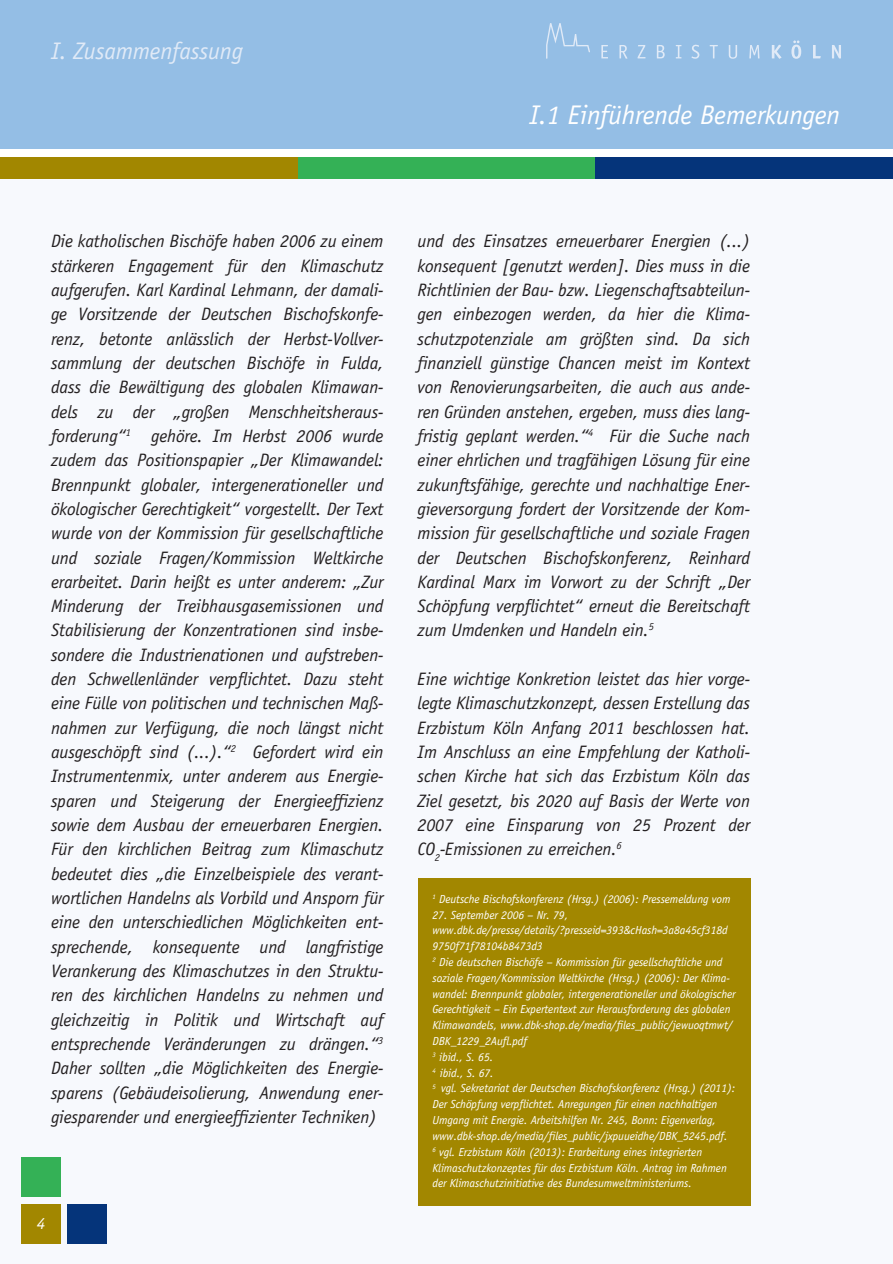
<style>
.page{position:relative;width:893px;height:1264px;background:#fff}
.page>*{position:absolute;margin:0;border:0;box-sizing:border-box;transform-origin:0 0}
.t1{font:italic 27px "Officina Sans LT";letter-spacing:-.01em;color:#fff}
.t2{font:italic 24px "Officina Sans LT";letter-spacing:-.01em;color:#e0eaf7}
.t3{font:italic 18px/24.3px "Officina Sans LT";letter-spacing:-.01em;color:#231f20;text-align:justify}
.t4{font:italic 16.5px "Officina Sans LT";color:#fff}
.t5{font:italic 11.7px/15.8px "Officina Sans LT";letter-spacing:-.01em;color:#fff}
</style>
<div class="page">
<div style="left:0;top:167px;width:893px;height:1096px;background:#f7f9fd"></div>
<div style="left:0;top:0;width:893px;height:149px;background:#94bee5"></div>
<div style="left:0;top:158px;width:298px;height:21px;background:#a28700"></div>
<div style="left:298px;top:158px;width:297px;height:21px;background:#34b156"></div>
<div style="left:595px;top:158px;width:298px;height:21px;background:#05347a"></div>
<div style="left:418px;top:877px;width:333px;height:328px;background:#a28700"></div>
<svg style="left:601px;top:45px;width:7px;height:13px"></svg>
<svg style="left:619px;top:45px;width:8px;height:14px"></svg>
<svg style="left:638px;top:45px;width:7px;height:13px"></svg>
<svg style="left:657px;top:45px;width:8px;height:13px"></svg>
<svg style="left:676px;top:45px;width:5px;height:13px"></svg>
<svg style="left:691px;top:45px;width:8px;height:14px"></svg>
<svg style="left:710px;top:45px;width:8px;height:13px"></svg>
<svg style="left:729px;top:45px;width:8px;height:14px"></svg>
<svg style="left:749px;top:45px;width:10px;height:13px"></svg>
<svg style="left:772px;top:45px;width:9px;height:14px"></svg>
<svg style="left:791px;top:40px;width:10px;height:19px"></svg>
<svg style="left:813px;top:45px;width:8px;height:13px"></svg>
<svg style="left:832px;top:45px;width:9px;height:13px"></svg>
<svg style="left:546px;top:23px;width:44px;height:36px"></svg>
<div style="left:21px;top:1203px;width:39px;height:39px;background:#a28700"></div>
<div style="left:68px;top:1203px;width:39px;height:39px;background:#05347a"></div>
<div style="left:21px;top:1157px;width:39px;height:39px;background:#34b156"></div>
<p class="t2" style="left:51px;top:42px;width:193px">I. Zusammenfassung</p>
<p class="t1" style="left:529px;top:104px;width:312px">I.1 Einführende Bemerkungen</p>
<p class="t3" style="left:51px;top:230px;width:334px">Die katholischen Bischöfe haben 2006 zu einem stärkeren Engagement für den Klimaschutz aufgerufen. Karl Kardinal Lehmann, der damali&shy;ge Vorsitzende der Deutschen Bischofskonfe&shy;renz, betonte anlässlich der Herbst-Vollver&shy;sammlung der deutschen Bischöfe in Fulda, dass die Bewältigung des globalen Klimawan&shy;dels zu der „großen Menschheitsheraus&shy;forderung“<sup>1</sup> gehöre. Im Herbst 2006 wurde zudem das Positionspapier „Der Klimawandel:<br>Brennpunkt globaler, intergenerationeller und ökologischer Gerechtigkeit“ vorgestellt. Der Text wurde von der Kommission für gesellschaftliche und soziale Fragen/Kommission Weltkirche erarbeitet. Darin heißt es unter anderem: „Zur Minderung der Treibhausgasemissionen und Stabilisierung der Konzentrationen sind insbe&shy;sondere die Industrienationen und aufstreben&shy;den Schwellenländer verpflichtet. Dazu steht eine Fülle von politischen und technischen Maß&shy;nahmen zur Verfügung, die noch längst nicht ausgeschöpft sind (...).“<sup>2</sup> Gefordert wird ein Instrumentenmix, unter anderem aus Energie&shy;sparen und Steigerung der Energieeffizienz sowie dem Ausbau der erneuerbaren Energien.<br>Für den kirchlichen Beitrag zum Klimaschutz bedeutet dies „die Einzelbeispiele des verant&shy;wortlichen Handelns als Vorbild und Ansporn für eine den unterschiedlichen Möglichkeiten ent&shy;sprechende, konsequente und langfristige Verankerung des Klimaschutzes in den Struktu&shy;ren des kirchlichen Handelns zu nehmen und gleichzeitig in Politik und Wirtschaft auf entsprechende Veränderungen zu drängen.“<sup>3<br></sup>Daher sollten „die Möglichkeiten des Energie&shy;sparens (Gebäudeisolierung, Anwendung ener&shy;giesparender und energieeffizienter Techniken)</p>
<p class="t3" style="left:418px;top:230px;width:334px">und des Einsatzes erneuerbarer Energien (...) konsequent [genutzt werden]. Dies muss in die Richtlinien der Bau- bzw. Liegenschaftsabteilun&shy;gen einbezogen werden, da hier die Klima&shy;schutzpotenziale am größten sind. Da sich finanziell günstige Chancen meist im Kontext von Renovierungsarbeiten, die auch aus ande&shy;ren Gründen anstehen, ergeben, muss dies lang&shy;fristig geplant werden.“<sup>4</sup> Für die Suche nach einer ehrlichen und tragfähigen Lösung für eine zukunftsfähige, gerechte und nachhaltige Ener&shy;gieversorgung fordert der Vorsitzende der Kom&shy;mission für gesellschaftliche und soziale Fragen der Deutschen Bischofskonferenz, Reinhard Kardinal Marx im Vorwort zu der Schrift „Der Schöpfung verpflichtet“ erneut die Bereitschaft zum Umdenken und Handeln ein.<sup>5</sup></p>
<p class="t3" style="left:418px;top:668px;width:334px">Eine wichtige Konkretion leistet das hier vorge&shy;legte Klimaschutzkonzept, dessen Erstellung das Erzbistum Köln Anfang 2011 beschlossen hat.<br>Im Anschluss an eine Empfehlung der Katholi&shy;schen Kirche hat sich das Erzbistum Köln das Ziel gesetzt, bis 2020 auf Basis der Werte von 2007 eine Einsparung von 25 Prozent der CO<sub>2</sub>-Emissionen zu erreichen.<sup>6</sup></p>
<p class="t5" style="left:433px;top:891px;width:299px"><sup>1</sup> Deutsche Bischofskonferenz (Hrsg.) (2006): Pressemeldung vom</p>
<p class="t5" style="left:433px;top:907px;width:305px">27. September 2006 – Nr. 79, www.dbk.de/presse/details/?presseid=393&amp;cHash=3a8a45cf318d 9750f71f78104b8473d3<br><sup>2</sup> Die deutschen Bischöfe – Kommission für gesellschaftliche und soziale Fragen/Kommission Weltkirche (Hrsg.) (2006): Der Klima&shy;wandel: Brennpunkt globaler, intergenerationeller und ökologischer Gerechtigkeit – Ein Expertentext zur Herausforderung des globalen Klimawandels, www.dbk-shop.de/media/files_public/jewuoqtmwt/ DBK_1229_2Aufl.pdf<br><sup>3</sup> ibid., S. 65.<br><sup>4</sup> ibid., S. 67.<br><sup>5</sup> vgl. Sekretariat der Deutschen Bischofskonferenz (Hrsg.) (2011):<br>Der Schöpfung verpflichtet. Anregungen für einen nachhaltigen Umgang mit Energie. Arbeitshilfen Nr. 245, Bonn: Eigenverlag, www.dbk-shop.de/media/files_public/jxpuueidhe/DBK_5245.pdf.<br><sup>6</sup> vgl. Erzbistum Köln (2013): Erarbeitung eines integrierten Klimaschutzkonzeptes für das Erzbistum Köln. Antrag im Rahmen der Klimaschutzinitiative des Bundesumweltministeriums.</p>
<p class="t4" style="left:37px;top:1216px;width:10px">4</p>
</div>
